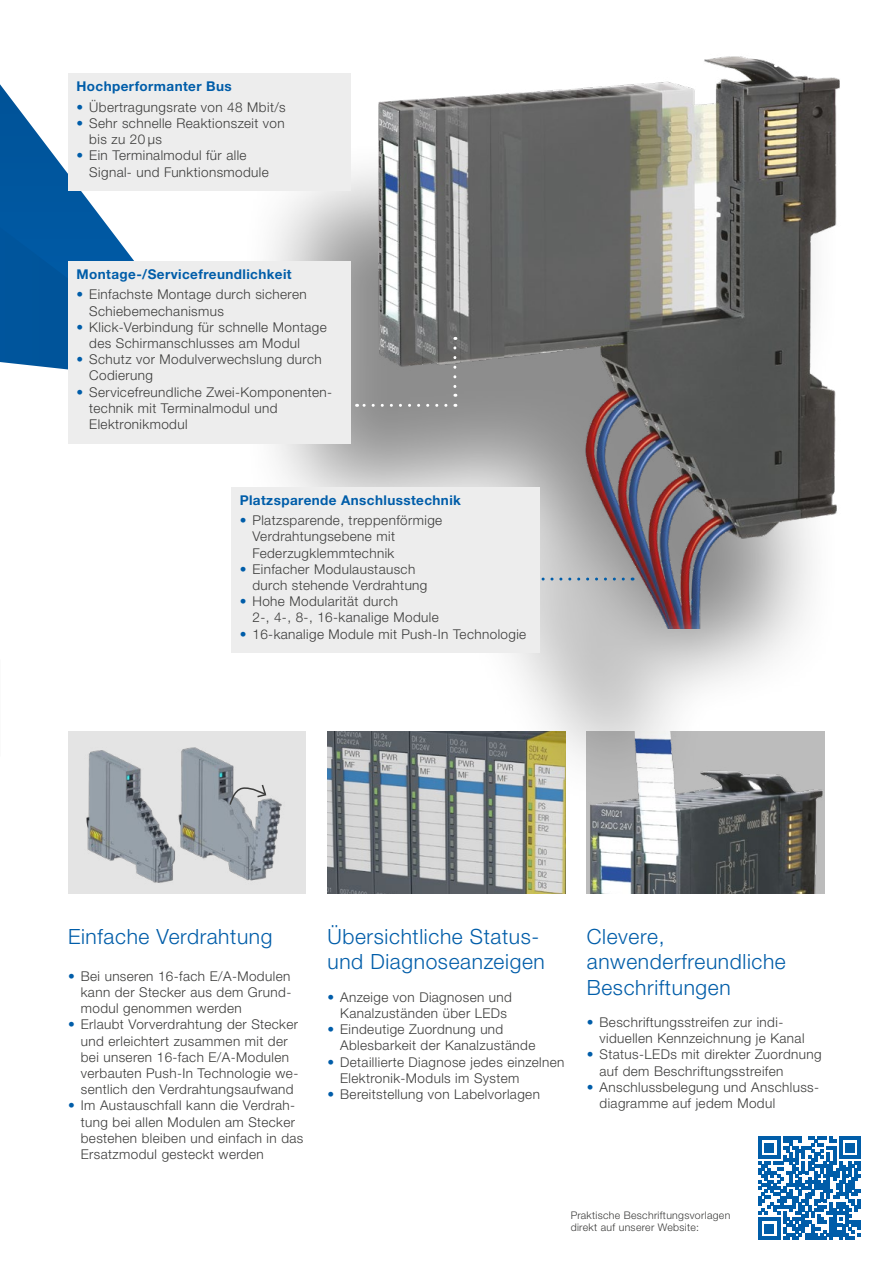
<style>
.page{position:relative;width:893px;height:1263px;background:#fff}
.page>*{position:absolute;margin:0;border:0;box-sizing:border-box;transform-origin:0 0}
.t1{font:300 21px/25.2px "Helvetica Neue LTW1 G";letter-spacing:.03em;color:#005da9}
.t2{font:300 13.5px/16.2px "Helvetica Neue LTW1 G";letter-spacing:.03em;color:#3c3c3b}
.t3{font:700 13.5px "Helvetica Neue LTW1 G";letter-spacing:.03em;color:#005da9}
.t4{font:300 10.5px/12.6px "Helvetica Neue LTW1 G";letter-spacing:.03em;color:#3c3c3b}
.s1{color:#005da9}
</style>
<div class="page">
<svg style="left:0;top:84px;width:109px;height:143px"></svg>
<div style="left:0;top:227px;width:134px;height:143px;background:#00559c"></div>
<img style="left:327px;top:812px;width:239px;height:81px">
<img style="left:587px;top:812px;width:238px;height:81px">
<img style="left:68px;top:731px;width:72px;height:162px">
<img style="left:140px;top:731px;width:165px;height:162px">
<svg style="left:229px;top:783px;width:11px;height:23px"></svg>
<svg style="left:758px;top:1137px;width:103px;height:102px"></svg>
<div style="left:240px;top:99px;width:602px;height:713px;background:#000;opacity:.45"></div>
<img style="left:350px;top:56px;width:492px;height:572px">
<svg style="left:774px;top:56px;width:3px;height:11px"></svg>
<svg style="left:453px;top:348px;width:3px;height:49px"></svg>
<svg style="left:357px;top:404px;width:89px;height:3px"></svg>
<svg style="left:540px;top:577px;width:83px;height:3px"></svg>
<div style="left:68px;top:261px;width:282px;height:183px;background:#ededed"></div>
<div style="left:68px;top:73px;width:282px;height:118px;background:#ededed"></div>
<div style="left:231px;top:487px;width:309px;height:165px;background:#ededed"></div>
<p class="t3" style="left:77px;top:78px;width:157px">Hochperformanter Bus</p>
<p class="t2" style="left:77px;top:99px;width:211px"><span class="s1">•</span> Übertragungsrate von 48 Mbit/s</p>
<p class="t2" style="left:89px;top:115px;width:197px;text-indent:-13px"><span class="s1">•</span> Sehr schnelle Reaktionszeit von bis zu 20 µs</p>
<p class="t2" style="left:89px;top:147px;width:181px;text-indent:-13px"><span class="s1">•</span> Ein Terminalmodul für alle<br>Signal- und Funktionsmodule</p>
<p class="t3" style="left:77px;top:266px;width:217px">Montage-/Servicefreundlichkeit</p>
<p class="t2" style="left:89px;top:286px;width:219px;text-indent:-13px"><span class="s1">•</span> Einfachste Montage durch sicheren<br>Schiebemechanismus</p>
<p class="t2" style="left:89px;top:319px;width:239px;text-indent:-13px"><span class="s1">•</span> Klick-Verbindung für schnelle Montage des Schirmanschlusses am Modul</p>
<p class="t2" style="left:89px;top:351px;width:234px;text-indent:-13px"><span class="s1">•</span> Schutz vor Modulverwechslung durch<br>Codierung</p>
<p class="t2" style="left:89px;top:384px;width:243px;text-indent:-13px"><span class="s1">•</span> Servicefreundliche Zwei-Komponenten&shy;technik mit Terminalmodul und<br>Elektronikmodul</p>
<p class="t3" style="left:240px;top:492px;width:223px">Platzsparende Anschlusstechnik</p>
<p class="t2" style="left:252px;top:512px;width:191px;text-indent:-13px"><span class="s1">•</span> Platzsparende, treppenförmige<br>Verdrahtungsebene mit<br>Federzugklemmtechnik</p>
<p class="t2" style="left:252px;top:561px;width:177px;text-indent:-13px"><span class="s1">•</span> Einfacher Modulaustausch durch stehende Verdrahtung</p>
<p class="t2" style="left:252px;top:593px;width:188px;text-indent:-13px"><span class="s1">•</span> Hohe Modularität durch<br>2-, 4-, 8-, 16-kanalige Module</p>
<p class="t2" style="left:240px;top:626px;width:288px"><span class="s1">•</span> 16-kanalige Module mit Push-In Technologie</p>
<h1 class="t1" style="left:68px;top:924px;width:206px">Einfache Verdrahtung</h1>
<p class="t2" style="left:81px;top:968px;width:212px;text-align:justify;text-indent:-13px"><span class="s1">•</span> Bei unseren 16-fach E/A-Modulen kann der Stecker aus dem Grund&shy;modul genommen werden</p>
<p class="t2" style="left:81px;top:1016px;width:219px;text-indent:-13px"><span class="s1">•</span> Erlaubt Vorverdrahtung der Stecker und erleichtert zusammen mit der bei unseren 16-fach E/A-Modulen verbauten Push-In Technologie we&shy;sentlich den Verdrahtungsaufwand</p>
<p class="t2" style="left:81px;top:1097px;width:224px;text-indent:-13px"><span class="s1">•</span> Im Austauschfall kann die Verdrah&shy;tung bei allen Modulen am Stecker bestehen bleiben und einfach in das Ersatzmodul gesteckt werden</p>
<h1 class="t1" style="left:327px;top:924px;width:219px">Übersichtliche Status&shy;und Diagnoseanzeigen</h1>
<p class="t2" style="left:327px;top:989px;width:186px;text-align:center"><span class="s1">•</span> Anzeige von Diagnosen und<br>Kanalzuständen über LEDs</p>
<p class="t2" style="left:340px;top:1021px;width:197px;text-indent:-13px"><span class="s1">•</span> Eindeutige Zuordnung und<br>Ablesbarkeit der Kanalzustände</p>
<p class="t2" style="left:340px;top:1053px;width:226px;text-indent:-13px"><span class="s1">•</span> Detaillierte Diagnose jedes einzelnen<br>Elektronik-Moduls im System</p>
<p class="t2" style="left:327px;top:1086px;width:214px"><span class="s1">•</span> Bereitstellung von Labelvorlagen</p>
<h1 class="t1" style="left:587px;top:924px;width:201px">Clevere, anwenderfreundliche<br>Beschriftungen</h1>
<p class="t2" style="left:600px;top:1014px;width:206px;text-indent:-13px"><span class="s1">•</span> Beschriftungsstreifen zur indi&shy;viduellen Kennzeichnung je Kanal</p>
<p class="t2" style="left:600px;top:1046px;width:224px;text-indent:-13px"><span class="s1">•</span> Status-LEDs mit direkter Zuordnung auf dem Beschriftungsstreifen</p>
<p class="t2" style="left:600px;top:1079px;width:221px;text-indent:-13px"><span class="s1">•</span> Anschlussbelegung und Anschluss&shy;diagramme auf jedem Modul</p>
<p class="t4" style="left:571px;top:1208px;width:161px">Praktische Beschriftungsvorlagen direkt auf unserer Website:</p>
</div>
